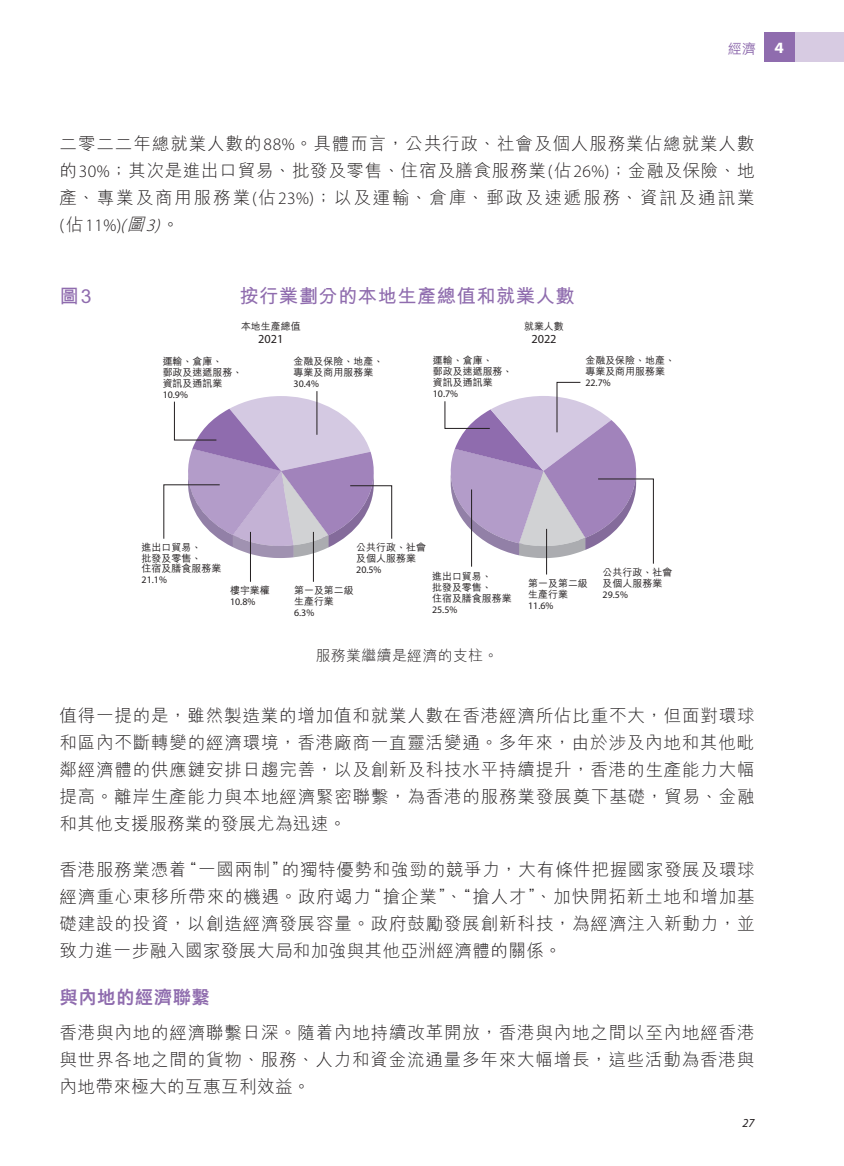
<style>
.page{position:relative;width:844px;height:1166px;background:#fff}
.page>*{position:absolute;margin:0;border:0;box-sizing:border-box;transform-origin:0 0}
.t1{font:700 19.25px "M Hei HK";letter-spacing:.025em;color:#8f6cae}
.t2{font:800 18.38px "M Hei HK";letter-spacing:.025em;color:#8f6cae}
.t3{font:300 17.5px/27.1px "M Hei HK";letter-spacing:.045em;color:#231f20;text-align:justify}
.t4{font:300 17.5px "Myriad Pro";color:#231f20}
.t5{font:700 15.05px "M Hei HK";letter-spacing:.05em;color:#8f6cae}
.t6{font:300 14.88px "M Hei HK";letter-spacing:.025em;color:#231f20}
.t7{font:500 14px "M Hei HK";color:#8f6cae}
.t8{font:12.25px "Myriad Pro";color:#231f20}
.t9{font:italic 12.25px "Myriad Pro";color:#231f20}
.t10{font:500 9.97px/10.8px "M Hei HK";color:#231f20}
.t11{font:9.97px "Myriad Pro";color:#231f20}
.s1{font-family:"Myriad Pro";font-weight:700;font-stretch:semi-expanded;font-size:15.75px;color:#fff}
.s2{font-family:"Myriad Pro"}
.s3{font-family:"M Hei HK"}
.s4{font-style:italic}
.s5{font-family:"M Hei HK";font-style:italic}
</style>
<div class="page">
<svg style="left:444px;top:382px;width:210px;height:182px"></svg>
<hr style="left:471px;top:489px;width:1px;height:78px;background:#231f20">
<hr style="left:546px;top:529px;width:1px;height:45px;background:#231f20">
<hr style="left:316px;top:391px;width:1px;height:44px;background:#231f20">
<svg style="left:163px;top:396px;width:229px;height:162px"></svg>
<hr style="left:250px;top:532px;width:1px;height:50px;background:#231f20">
<hr style="left:313px;top:532px;width:1px;height:50px;background:#231f20">
<div style="left:794px;top:33px;width:49px;height:29px;background:#d7cbe2"></div>
<div style="left:763px;top:33px;width:31px;height:29px;background:#8f6cae"></div>
<p class="t7" style="left:727px;top:39px;width:58px">經濟 <span class="s1">4</span></p>
<p class="t3" style="left:60px;top:129px;width:696px">二零二二年總就業人數的<span class="s2">88%</span>。具體而言，公共行政、社會及個人服務業佔總就業人數的<span class="s2">30%</span>；其次是進出口貿易、批發及零售、住宿及膳食服務業<span class="s2">(</span>佔<span class="s2">26%)</span>；金融及保險、地產、專業及商用服務業<span class="s2">(</span>佔<span class="s2">23%)</span>；以及運輸、倉庫、郵政及速遞服務、資訊及通訊業</p>
<p class="t4" style="left:60px;top:215px;width:121px">(<span class="s3">佔</span>11%)<span class="s4">(</span><span class="s5">圖</span><span class="s4">3)</span><span class="s3">。</span></p>
<p class="t5" style="left:284px;top:283px;width:269px">按行業劃分的本地生產總值和就業人數</p>
<p class="t1" style="left:60px;top:282px;width:33px">圖3</p>
<p class="t1" style="left:239px;top:282px;width:336px">按行業劃分的本地生產總值和就業人數</p>
<p class="t10" style="left:241px;top:320px;width:61px">本地生產總值</p>
<p class="t10" style="left:524px;top:320px;width:41px">就業人數</p>
<p class="t10" style="left:163px;top:355px;width:81px">運輸、倉庫、<br>郵政及速遞服務、資訊及通訊業</p>
<p class="t11" style="left:163px;top:389px;width:27px">10.9%</p>
<p class="t8" style="left:258px;top:332px;width:27px">2021</p>
<p class="t8" style="left:531px;top:332px;width:27px">2022</p>
<p class="t10" style="left:432px;top:354px;width:81px">運輸、倉庫、<br>郵政及速遞服務、資訊及通訊業</p>
<p class="t11" style="left:432px;top:388px;width:27px">10.7%</p>
<p class="t10" style="left:293px;top:355px;width:91px">金融及保險、地產、專業及商用服務業</p>
<p class="t11" style="left:293px;top:378px;width:27px">30.4%</p>
<p class="t10" style="left:585px;top:354px;width:91px">金融及保險、地產、專業及商用服務業</p>
<p class="t11" style="left:585px;top:377px;width:27px">22.7%</p>
<p class="t10" style="left:142px;top:541px;width:81px">進出口貿易、<br>批發及零售、<br>住宿及膳食服務業</p>
<p class="t11" style="left:142px;top:574px;width:27px">21.1%</p>
<p class="t10" style="left:528px;top:577px;width:61px">第一及第二級生產行業</p>
<p class="t11" style="left:528px;top:600px;width:27px">11.6%</p>
<p class="t10" style="left:356px;top:541px;width:71px">公共行政、社會及個人服務業</p>
<p class="t11" style="left:356px;top:564px;width:27px">20.5%</p>
<p class="t10" style="left:432px;top:570px;width:81px">進出口貿易、<br>批發及零售、<br>住宿及膳食服務業</p>
<p class="t11" style="left:432px;top:604px;width:27px">25.5%</p>
<p class="t10" style="left:294px;top:584px;width:61px">第一及第二級生產行業</p>
<p class="t11" style="left:294px;top:607px;width:22px">6.3%</p>
<p class="t10" style="left:230px;top:584px;width:41px">樓宇業權</p>
<p class="t11" style="left:230px;top:596px;width:27px">10.8%</p>
<p class="t6" style="left:315px;top:648px;width:184px">服務業繼續是經濟的支柱。</p>
<p class="t10" style="left:602px;top:566px;width:71px">公共行政、社會及個人服務業</p>
<p class="t11" style="left:602px;top:589px;width:27px">29.5%</p>
<p class="t3" style="left:60px;top:701px;width:696px">值得一提的是，雖然製造業的增加值和就業人數在香港經濟所佔比重不大，但面對環球和區內不斷轉變的經濟環境，香港廠商一直靈活變通。多年來，由於涉及內地和其他毗鄰經濟體的供應鏈安排日趨完善，以及創新及科技水平持續提升，香港的生產能力大幅提高。離岸生產能力與本地經濟緊密聯繫，為香港的服務業發展奠下基礎，貿易、金融和其他支援服務業的發展尤為迅速。</p>
<p class="t3" style="left:60px;top:856px;width:696px">香港服務業憑着“一國兩制”的獨特優勢和強勁的競爭力，大有條件把握國家發展及環球經濟重心東移所帶來的機遇。政府竭力“搶企業”、“搶人才”、加快開拓新土地和增加基礎建設的投資，以創造經濟發展容量。政府鼓勵發展創新科技，為經濟注入新動力，並致力進一步融入國家發展大局和加強與其他亞洲經濟體的關係。</p>
<p class="t2" style="left:60px;top:988px;width:152px">與內地的經濟聯繫</p>
<p class="t3" style="left:60px;top:1018px;width:696px">香港與內地的經濟聯繫日深。隨着內地持續改革開放，香港與內地之間以至內地經香港與世界各地之間的貨物、服務、人力和資金流通量多年來大幅增長，這些活動為香港與內地帶來極大的互惠互利效益。</p>
<p class="t9" style="left:742px;top:1116px;width:14px">27</p>
</div>
